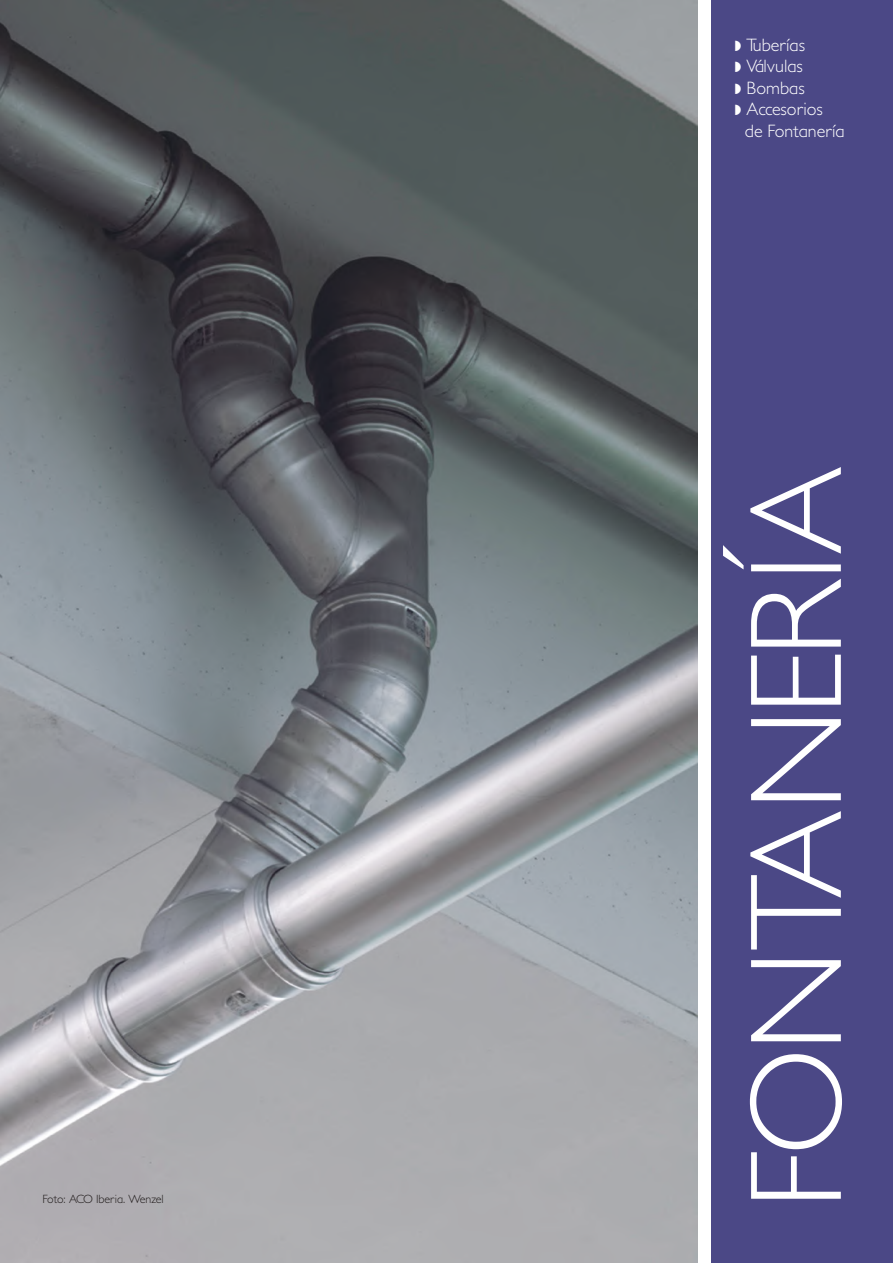
<style>
.page{position:relative;width:893px;height:1263px;background:#fff}
.page>*{position:absolute;margin:0;border:0;box-sizing:border-box;transform-origin:0 0}
.t1{font:300 131.7px "Petita";letter-spacing:-.035em;color:#fff}
.t2{font:300 18px/21.6px "Petita";color:#fff}
.t3{font:300 12px "Petita";color:#241f1f}
</style>
<div class="page">
<img style="left:0;top:0;width:697px;height:1263px">
<div style="left:711px;top:0;width:182px;height:1263px;background:#4b4886"></div>
<p class="t3" style="left:43px;top:1192px;width:123px">Foto: ACO Iberia. Wenzel</p>
<p class="t2" style="left:745px;top:34px;width:101px">Tuberías<br>Válvulas<br>Bombas<br>Accesorios<br>de Fontanería</p>
<h1 class="t1" style="left:720px;top:1209px;width:744px;rotate:-90deg">FONTANERÍA</h1>
</div>
